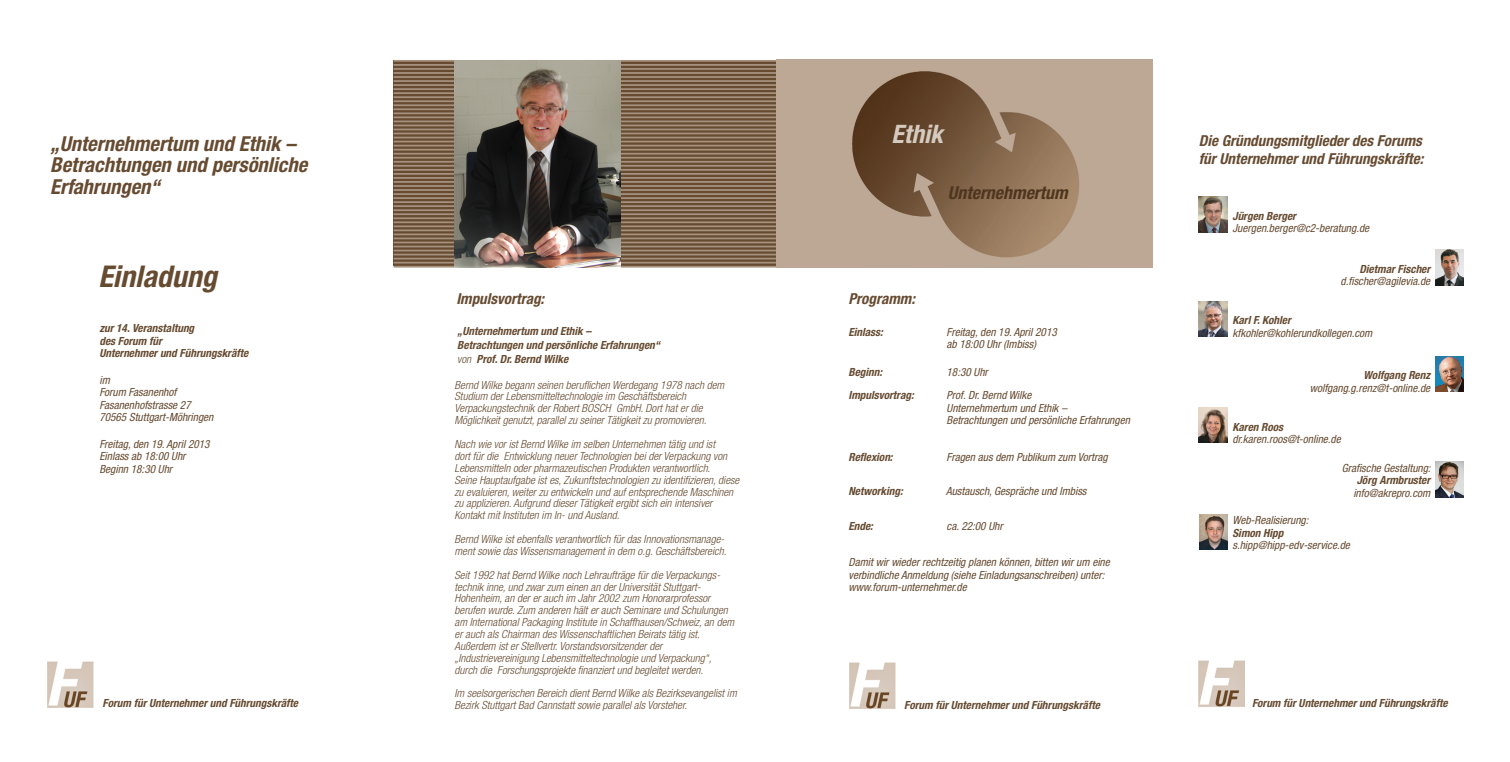
<style>
.page{position:relative;width:1510px;height:762px;background:#fff}
.page>*{position:absolute;margin:0;border:0;box-sizing:border-box;transform-origin:0 0}
.t1{font:italic 700 condensed 30px "Helvetica Neue LT";color:#664b31}
.t2{font:italic 700 condensed 25.38px "Helvetica Neue LT";color:#d5cac0}
.t3{font:italic 700 condensed 20.62px/21.2px "Helvetica Neue LT";color:#664b31}
.t4{font:italic 700 condensed 17.88px "Helvetica Neue LT";color:#4e361e}
.t5{font:italic 700 condensed 15.12px/18px "Helvetica Neue LT";color:#664b31}
.t6{font:italic 300 condensed 11.25px/11.9px "Helvetica Neue LT";color:#664b31}
.t7{font:italic condensed 11.25px/12.5px "Helvetica Neue LT";color:#664b31}
.t8{font:italic 700 condensed 11.25px/12.5px "Helvetica Neue LT";color:#664b31}
.s1{font-weight:300}
</style>
<div class="page">
<img style="left:48px;top:661px;width:46px;height:46px">
<img style="left:849px;top:663px;width:46px;height:46px">
<img style="left:1198px;top:661px;width:46px;height:46px">
<img style="left:1198px;top:197px;width:29px;height:35px">
<img style="left:1435px;top:250px;width:28px;height:35px">
<img style="left:1198px;top:301px;width:29px;height:36px">
<img style="left:1435px;top:356px;width:28px;height:35px">
<img style="left:1198px;top:407px;width:29px;height:36px">
<img style="left:1435px;top:461px;width:28px;height:36px">
<img style="left:1199px;top:514px;width:28px;height:35px">
<svg style="left:393px;top:62px;width:383px;height:204px;background:#6d5239"></svg>
<hr style="left:393px;top:60px;width:383px;height:2px;background:#a5917e">
<hr style="left:393px;top:84px;width:383px;height:2px;background:#a5917e">
<hr style="left:393px;top:108px;width:383px;height:2px;background:#a5917e">
<hr style="left:393px;top:133px;width:383px;height:1px;background:#a5917e">
<hr style="left:393px;top:157px;width:383px;height:2px;background:#a5917e">
<hr style="left:393px;top:181px;width:383px;height:2px;background:#a5917e">
<hr style="left:393px;top:205px;width:383px;height:2px;background:#a5917e">
<hr style="left:393px;top:229px;width:383px;height:2px;background:#a5917e">
<hr style="left:393px;top:64px;width:383px;height:2px;background:#a5917e">
<hr style="left:393px;top:88px;width:383px;height:2px;background:#a5917e">
<hr style="left:393px;top:112px;width:383px;height:2px;background:#a5917e">
<hr style="left:393px;top:137px;width:383px;height:1px;background:#a5917e">
<hr style="left:393px;top:161px;width:383px;height:2px;background:#a5917e">
<hr style="left:393px;top:185px;width:383px;height:2px;background:#a5917e">
<hr style="left:393px;top:209px;width:383px;height:2px;background:#a5917e">
<hr style="left:393px;top:233px;width:383px;height:2px;background:#a5917e">
<hr style="left:393px;top:68px;width:383px;height:2px;background:#a5917e">
<hr style="left:393px;top:92px;width:383px;height:2px;background:#a5917e">
<hr style="left:393px;top:116px;width:383px;height:2px;background:#a5917e">
<hr style="left:393px;top:141px;width:383px;height:1px;background:#a5917e">
<hr style="left:393px;top:165px;width:383px;height:2px;background:#a5917e">
<hr style="left:393px;top:189px;width:383px;height:2px;background:#a5917e">
<hr style="left:393px;top:213px;width:383px;height:2px;background:#a5917e">
<hr style="left:393px;top:237px;width:383px;height:2px;background:#a5917e">
<hr style="left:393px;top:254px;width:383px;height:1px;background:#a5917e">
<hr style="left:393px;top:72px;width:383px;height:2px;background:#a5917e">
<hr style="left:393px;top:96px;width:383px;height:2px;background:#a5917e">
<hr style="left:393px;top:121px;width:383px;height:1px;background:#a5917e">
<hr style="left:393px;top:145px;width:383px;height:1px;background:#a5917e">
<hr style="left:393px;top:169px;width:383px;height:2px;background:#a5917e">
<hr style="left:393px;top:193px;width:383px;height:2px;background:#a5917e">
<hr style="left:393px;top:217px;width:383px;height:2px;background:#a5917e">
<hr style="left:393px;top:242px;width:383px;height:1px;background:#a5917e">
<hr style="left:393px;top:258px;width:383px;height:1px;background:#a5917e">
<hr style="left:393px;top:76px;width:383px;height:2px;background:#a5917e">
<hr style="left:393px;top:100px;width:383px;height:2px;background:#a5917e">
<hr style="left:393px;top:125px;width:383px;height:1px;background:#a5917e">
<hr style="left:393px;top:149px;width:383px;height:2px;background:#a5917e">
<hr style="left:393px;top:173px;width:383px;height:2px;background:#a5917e">
<hr style="left:393px;top:197px;width:383px;height:2px;background:#a5917e">
<hr style="left:393px;top:221px;width:383px;height:2px;background:#a5917e">
<hr style="left:393px;top:246px;width:383px;height:1px;background:#a5917e">
<hr style="left:393px;top:262px;width:383px;height:1px;background:#a5917e">
<hr style="left:393px;top:80px;width:383px;height:2px;background:#a5917e">
<hr style="left:393px;top:104px;width:383px;height:2px;background:#a5917e">
<hr style="left:393px;top:129px;width:383px;height:1px;background:#a5917e">
<hr style="left:393px;top:153px;width:383px;height:2px;background:#a5917e">
<hr style="left:393px;top:177px;width:383px;height:2px;background:#a5917e">
<hr style="left:393px;top:201px;width:383px;height:2px;background:#a5917e">
<hr style="left:393px;top:225px;width:383px;height:2px;background:#a5917e">
<hr style="left:393px;top:250px;width:383px;height:1px;background:#a5917e">
<hr style="left:393px;top:266px;width:383px;height:2px;background:#a5917e">
<img style="left:454px;top:60px;width:167px;height:207px">
<img style="left:776px;top:60px;width:376px;height:208px">
<h3 class="t3" style="left:50px;top:133px;width:258px">„Unternehmertum und Ethik –<br>Betrachtungen und persönliche<br>Erfahrungen“</h3>
<h2 class="t2" style="left:891px;top:118px;width:53px">Ethik</h2>
<h3 class="t4" style="left:948px;top:181px;width:121px">Unternehmertum</h3>
<h3 class="t5" style="left:1198px;top:132px;width:226px">Die Gründungsmitglieder des Forums für Unternehmer und Führungskräfte:</h3>
<p class="t8" style="left:1232px;top:209px;width:65px">Jürgen Berger</p>
<p class="t7" style="left:1232px;top:222px;width:138px">Juergen.berger@c2-beratung.de</p>
<p class="t8" style="left:1359px;top:262px;width:72px">Dietmar Fischer</p>
<p class="t7" style="left:1340px;top:275px;width:91px">d.fischer@agilevia.de</p>
<h1 class="t1" style="left:98px;top:258px;width:120px">Einladung</h1>
<p class="t8" style="left:99px;top:322px;width:150px">zur 14. Veranstaltung<br>des Forum für<br>Unternehmer und Führungskräfte</p>
<p class="t7" style="left:99px;top:373px;width:116px">im<br>Forum Fasanenhof<br>Fasanenhofstrasse 27<br>70565 Stuttgart-Möhringen</p>
<p class="t7" style="left:99px;top:437px;width:112px">Freitag, den 19. April 2013<br>Einlass ab 18:00 Uhr<br>Beginn 18:30 Uhr</p>
<h3 class="t5" style="left:848px;top:289px;width:68px">Programm:</h3>
<p class="t8" style="left:848px;top:325px;width:36px">Einlass:</p>
<p class="t7" style="left:946px;top:325px;width:112px">Freitag, den 19. April 2013 ab 18:00 Uhr (Imbiss)</p>
<p class="t8" style="left:848px;top:366px;width:35px">Beginn:</p>
<p class="t7" style="left:946px;top:366px;width:43px">18:30 Uhr</p>
<p class="t8" style="left:848px;top:389px;width:67px">Impulsvortrag:</p>
<p class="t7" style="left:946px;top:389px;width:185px">Prof. Dr. Bernd Wilke<br>Unternehmertum und Ethik –<br>Betrachtungen und persönliche Erfahrungen</p>
<p class="t8" style="left:848px;top:450px;width:46px">Reflexion:</p>
<p class="t7" style="left:946px;top:450px;width:163px">Fragen aus dem Publikum zum Vortrag</p>
<p class="t8" style="left:848px;top:484px;width:56px">Networking:</p>
<p class="t7" style="left:946px;top:484px;width:142px">Austausch, Gespräche und Imbiss</p>
<p class="t8" style="left:848px;top:520px;width:26px">Ende:</p>
<p class="t7" style="left:946px;top:520px;width:58px">ca. 22:00 Uhr</p>
<p class="t7" style="left:848px;top:556px;width:263px">Damit wir wieder rechtzeitig planen können, bitten wir um eine verbindliche Anmeldung (siehe Einladungsanschreiben) unter: www.forum-unternehmer.de</p>
<h3 class="t5" style="left:456px;top:290px;width:89px">Impulsvortrag:</h3>
<p class="t8" style="left:457px;top:324px;width:204px;line-height:13.8px">„Unternehmertum und Ethik –<br>Betrachtungen und persönliche Erfahrungen“ <span class="s1">von</span> Prof. Dr. Bernd Wilke</p>
<p class="t6" style="left:454px;top:379px;width:271px">Bernd Wilke begann seinen beruflichen Werdegang 1978 nach dem Studium der Lebensmitteltechnologie im Geschäftsbereich Verpackungstechnik der Robert BOSCH GmbH. Dort hat er die Möglichkeit genutzt, parallel zu seiner Tätigkeit zu promovieren.</p>
<p class="t6" style="left:454px;top:438px;width:286px">Nach wie vor ist Bernd Wilke im selben Unternehmen tätig und ist<br>dort für die Entwicklung neuer Technologien bei der Verpackung von Lebensmitteln oder pharmazeutischen Produkten verantwortlich.<br>Seine Hauptaufgabe ist es, Zukunftstechnologien zu identifizieren, diese zu evaluieren, weiter zu entwickeln und auf entsprechende Maschinen zu applizieren. Aufgrund dieser Tätigkeit ergibt sich ein intensiver Kontakt mit Instituten im In- und Ausland.</p>
<p class="t6" style="left:454px;top:533px;width:273px">Bernd Wilke ist ebenfalls verantwortlich für das Innovationsmanage&shy;ment sowie das Wissensmanagement in dem o.g. Geschäftsbereich.</p>
<p class="t6" style="left:454px;top:569px;width:281px">Seit 1992 hat Bernd Wilke noch Lehraufträge für die Verpackungs&shy;technik inne, und zwar zum einen an der Universität Stuttgart-Hohenheim, an der er auch im Jahr 2002 zum Honorarprofessor berufen wurde. Zum anderen hält er auch Seminare und Schulungen am International Packaging Institute in Schaffhausen/Schweiz, an dem er auch als Chairman des Wissenschaftlichen Beirats tätig ist.<br>Außerdem ist er Stellvertr. Vorstandsvorsitzender der „Industrievereinigung Lebensmitteltechnologie und Verpackung“, durch die Forschungsprojekte finanziert und begleitet werden.</p>
<p class="t6" style="left:454px;top:687px;width:284px">Im seelsorgerischen Bereich dient Bernd Wilke als Bezirksevangelist im<br>Bezirk Stuttgart Bad Cannstatt sowie parallel als Vorsteher.</p>
<p class="t8" style="left:1232px;top:314px;width:60px">Karl F. Kohler</p>
<p class="t7" style="left:1232px;top:326px;width:141px">kfkohler@kohlerundkollegen.com</p>
<p class="t8" style="left:1363px;top:369px;width:68px">Wolfgang Renz</p>
<p class="t7" style="left:1309px;top:381px;width:122px">wolfgang.g.renz@t-online.de</p>
<p class="t8" style="left:1232px;top:420px;width:52px">Karen Roos</p>
<p class="t7" style="left:1232px;top:433px;width:110px">dr.karen.roos@t-online.de</p>
<p class="t7" style="left:1341px;top:461px;width:90px">Grafische Gestaltung:</p>
<p class="t8" style="left:1356px;top:474px;width:75px">Jörg Armbruster</p>
<p class="t7" style="left:1353px;top:486px;width:78px">info@akrepro.com</p>
<p class="t7" style="left:1232px;top:514px;width:78px">Web-Realisierung:</p>
<p class="t8" style="left:1232px;top:526px;width:52px">Simon Hipp</p>
<p class="t7" style="left:1232px;top:539px;width:119px">s.hipp@hipp-edv-service.de</p>
<p class="t8" style="left:102px;top:697px;width:197px">Forum für Unternehmer und Führungskräfte</p>
<p class="t8" style="left:904px;top:698px;width:197px">Forum für Unternehmer und Führungskräfte</p>
<p class="t8" style="left:1252px;top:696px;width:197px">Forum für Unternehmer und Führungskräfte</p>
</div>
